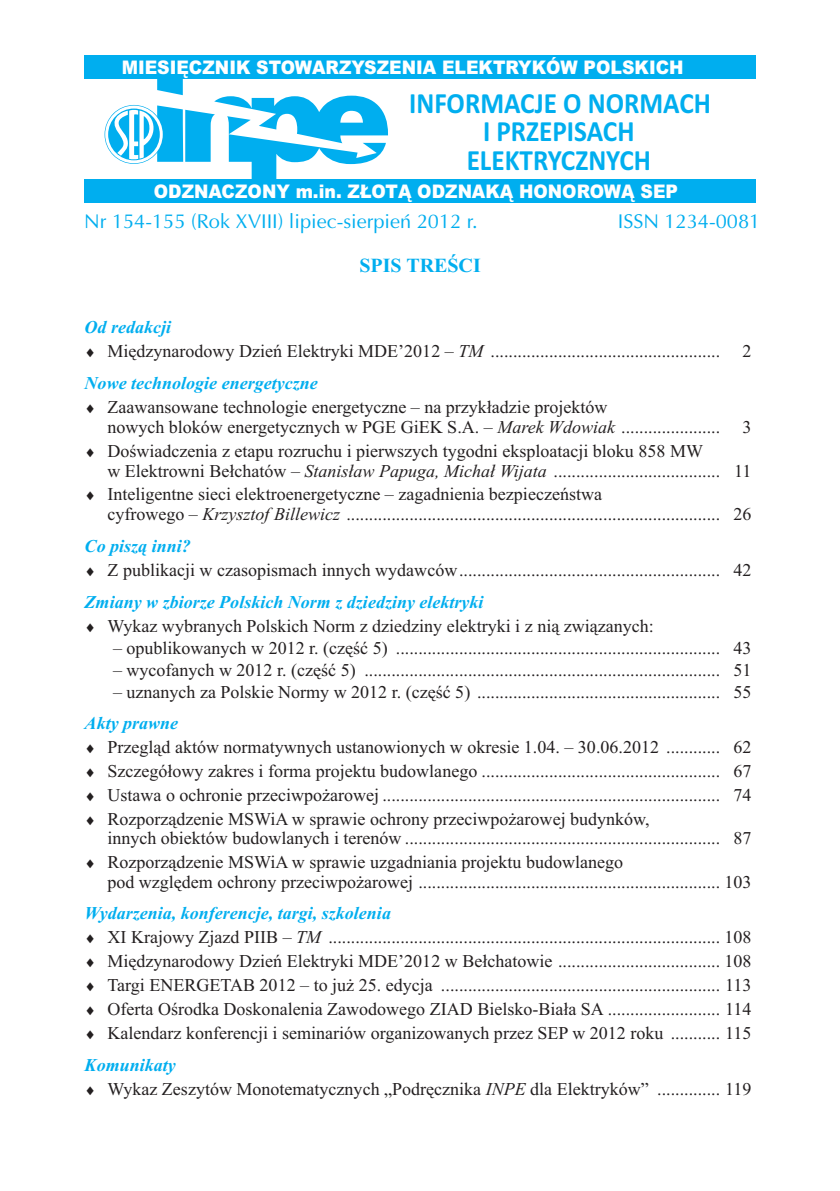
<style>
.page{position:relative;width:840px;height:1191px;background:#fff}
.page>*{position:absolute;margin:0;border:0;box-sizing:border-box;transform-origin:0 0}
.t1{font:700 29.4px/28.2px "Calibri";color:#00aeef;text-align:center;scale:.92 1}
.t2{font:20px "Ottawa";color:#00aeef}
.t3{font:700 20px "Times New Roman";color:#00aeef}
.t4{font:900 18.8px "Arial";color:#fff;scale:.92 1}
.t5{font:18px/24px "Times New Roman";color:#231f20}
.t6{font:italic 700 18px "Times New Roman";color:#00aeef}
.t7{font:15.4px/24px "Symbol";color:#231f20;text-align:justify}
.s1{font-style:inherit}
.s2{font-style:italic}
</style>
<div class="page">
<div style="left:85px;top:55px;width:670px;height:24px;background:#00aeef"></div>
<div style="left:85px;top:179px;width:670px;height:24px;background:#00aeef"></div>
<svg style="left:104px;top:79px;width:284px;height:100px"></svg>
<p class="t4" style="left:122px;top:61px;width:612px">MIESI<span class="s1">Ę</span>CZNIK STOWARZYSZENIA ELEKTRYKÓW POLSKICH</p>
<h1 class="t1" style="left:409px;top:92px;width:329px">INFORMACJE O NORMACH<br>I PRZEPISACH<br>ELEKTRYCZNYCH</h1>
<p class="t4" style="left:154px;top:184px;width:571px">ODZNACZONY m.in. ZŁOTĄ ODZNAKĄ HONOROWĄ SEP</p>
<p class="t2" style="left:84px;top:213px;width:394px">Nr 154-155 (Rok XVIII) lipiec-sierpień 2012 r.</p>
<p class="t2" style="left:617px;top:213px;width:144px">ISSN 1234-0081</p>
<p class="t3" style="left:359px;top:258px;width:123px">SPIS TREŚCI</p>
<p class="t6" style="left:85px;top:321px;width:88px">Od redakcji</p>
<p class="t6" style="left:85px;top:376px;width:234px">Nowe technologie energetyczne</p>
<p class="t5" style="left:107px;top:340px;width:645px">Międzynarodowy Dzień Elektryki MDE’2012 – <span class="s2">TM</span> ................................................... 2</p>
<p class="t5" style="left:107px;top:398px;width:645px;line-height:20px">Zaawansowane technologie energetyczne – na przykładzie projektów<br>nowych bloków energetycznych w PGE GiEK S.A. – <span class="s2">Marek Wdowiak</span> ...................... 3</p>
<p class="t5" style="left:107px;top:442px;width:645px;line-height:20px">Doświadczenia z etapu rozruchu i pierwszych tygodni eksploatacji bloku 858 MW<br>w Elektrowni Bełchatów – <span class="s2">Stanisław Papuga, Michał Wijata</span> ..................................... 11</p>
<p class="t5" style="left:107px;top:486px;width:645px;line-height:20px">Inteligentne sieci elektroenergetyczne – zagadnienia bezpieczeństwa<br>cyfrowego – <span class="s2">Krzysztof Billewicz</span> ................................................................................... 26</p>
<p class="t6" style="left:85px;top:540px;width:108px">Co piszą inni?</p>
<p class="t6" style="left:85px;top:596px;width:400px">Zmiany w zbiorze Polskich Norm z dziedziny elektryki</p>
<p class="t5" style="left:85px;top:560px;width:668px">◻Z publikacji w czasopismach innych wydawców.......................................................... 42</p>
<p class="t5" style="left:85px;top:616px;width:570px">◻Wykaz wybranych Polskich Norm z dziedziny elektryki i z nią związanych:</p>
<p class="t5" style="left:113px;top:637px;width:639px">– opublikowanych w 2012 r. (część 5) ........................................................................ 43</p>
<p class="t5" style="left:113px;top:659px;width:639px">– wycofanych w 2012 r. (część 5) ............................................................................... 51</p>
<p class="t5" style="left:113px;top:681px;width:639px">– uznanych za Polskie Normy w 2012 r. (część 5) ...................................................... 55</p>
<p class="t6" style="left:85px;top:716px;width:95px">Akty prawne</p>
<p class="t5" style="left:107px;top:736px;width:645px">Przegląd aktów normatywnych ustanowionych w okresie 1.04. – 30.06.2012 ............ 62</p>
<p class="t5" style="left:85px;top:760px;width:668px">◻Szczegółowy zakres i forma projektu budowlanego ..................................................... 67</p>
<p class="t5" style="left:107px;top:784px;width:645px">Ustawa o ochronie przeciwpożarowej ........................................................................... 74<br>Rozporządzenie MSWiA w sprawie ochrony przeciwpożarowej budynków,</p>
<p class="t5" style="left:107px;top:828px;width:645px">innych obiektów budowlanych i terenów ...................................................................... 87<br>Rozporządzenie MSWiA w sprawie uzgadniania projektu budowlanego</p>
<p class="t5" style="left:107px;top:872px;width:645px">pod względem ochrony przeciwpożarowej ................................................................... 103</p>
<p class="t6" style="left:85px;top:907px;width:308px">Wydarzenia, konferencje, targi, szkolenia</p>
<p class="t5" style="left:107px;top:927px;width:645px">XI Krajowy Zjazd PIIB – <span class="s2">TM</span> ....................................................................................... 108<br>Międzynarodowy Dzień Elektryki MDE’2012 w Bełchatowie .................................... 108</p>
<p class="t7" style="left:85px;top:927px;width:71px">◻ ◻ ◻ ◻</p>
<p class="t5" style="left:107px;top:974px;width:645px">Targi ENERGETAB 2012 – to już 25. edycja .............................................................. 113</p>
<p class="t5" style="left:107px;top:998px;width:645px">Oferta Ośrodka Doskonalenia Zawodowego ZIAD Bielsko-Biała SA ......................... 114<br>Kalendarz konferencji i seminariów organizowanych przez SEP w 2012 roku ........... 115</p>
<p class="t5" style="left:85px;top:1078px;width:668px">◻Wykaz Zeszytów Monotematycznych „Podręcznika <span class="s2">INPE</span> dla Elektryków” .............. 119</p>
<p class="t6" style="left:85px;top:1058px;width:93px">Komunikaty</p>
</div>
